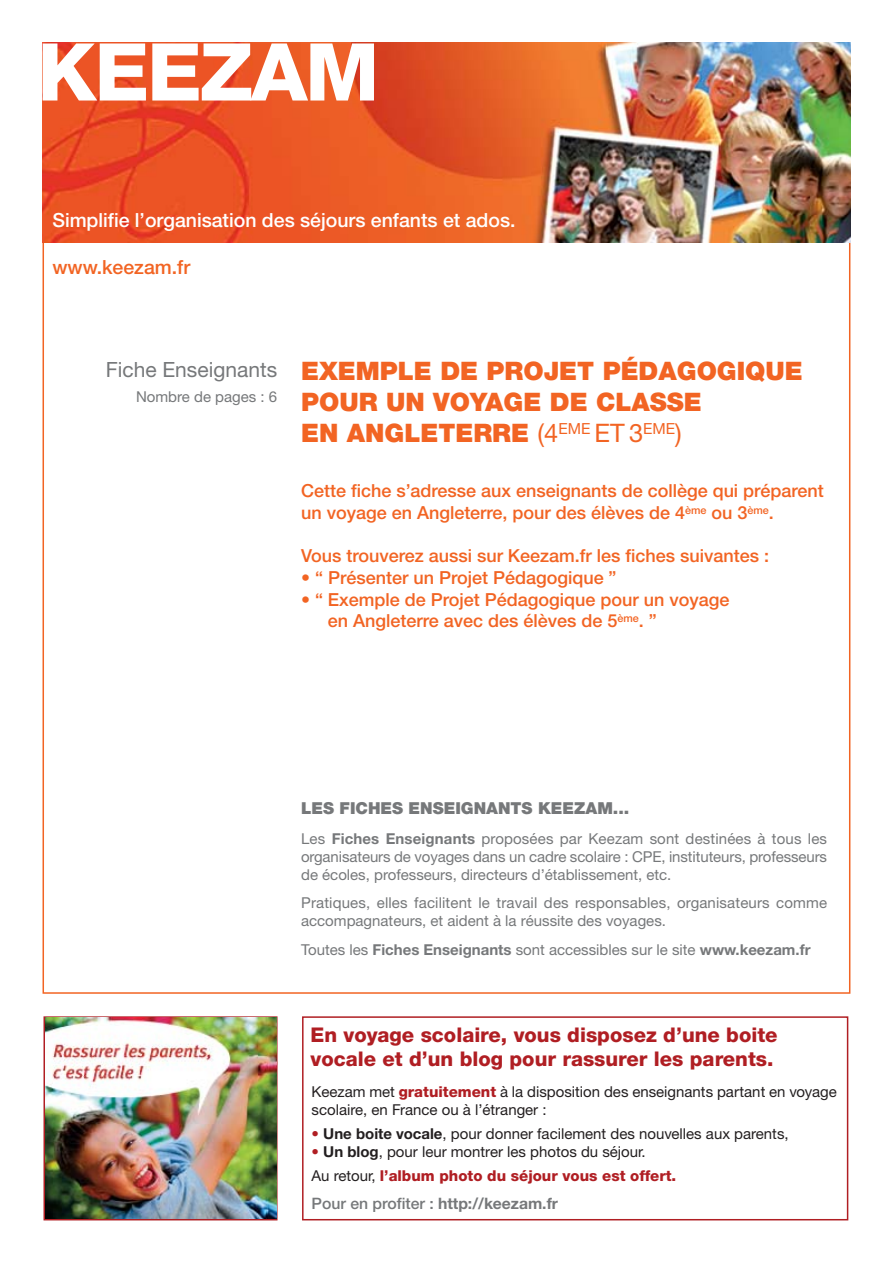
<style>
.page{position:relative;width:893px;height:1263px;background:#fff}
.page>*{position:absolute;margin:0;border:0;box-sizing:border-box;transform-origin:0 0}
.t1{font:800 79.8px "Helvetica Neue";letter-spacing:-.025em;color:#fff}
.t2{font:900 25.5px/30.6px "Helvetica Neue";color:#f26423}
.t3{font:21px "Helvetica Neue";color:#76787a}
.t4{font:800 20.25px/24.3px "Helvetica Neue";color:#b01e23}
.t5{font:500 19.5px "Helvetica Neue";color:#fff}
.t6{font:500 19.5px "Helvetica Neue";color:#f26423}
.t7{font:500 18px/21.6px "Helvetica Neue";color:#f26423}
.t8{font:900 16.5px "Helvetica Neue";color:#76787a}
.t9{font:700 15.75px "Helvetica Neue CE";color:#76787a}
.t10{font:15px/18px "Helvetica Neue";color:#76787a;text-align:justify}
.t11{font:15px/18px "Helvetica Neue CE";color:#231f20}
.s1{font-weight:400}
.s2{font-weight:700}
.s3{font-weight:800;color:#b01e23}
.s4{color:#b01e23}
.s5{font-weight:500}
</style>
<div class="page">
<img style="left:43px;top:43px;width:807px;height:199px">
<svg style="left:43px;top:1016px;width:806px;height:205px"></svg>
<img style="left:45px;top:1018px;width:231px;height:201px">
<h1 class="t1" style="left:38px;top:44px;width:343px">KEEZAM</h1>
<h3 class="t5" style="left:52px;top:213px;width:465px">Simplifie l’organisation des séjours enfants et ados.</h3>
<h3 class="t6" style="left:52px;top:260px;width:139px">www.keezam.fr</h3>
<h3 class="t3" style="left:106px;top:362px;width:173px">Fiche Enseignants</h3>
<p class="t10" style="left:136px;top:389px;width:143px">Nombre de pages : 6</p>
<h2 class="t2" style="left:301px;top:358px;width:503px">EXEMPLE DE PROJET PÉDAGOGIQUE<br>POUR UN VOYAGE DE CLASSE<br>EN ANGLETERRE <span class="s1">(4</span><sup>EME</sup> <span class="s1">ET 3</span><sup>EME</sup><span class="s1">)</span></h2>
<p class="t7" style="left:301px;top:482px;width:524px">Cette fiche s’adresse aux enseignants de collège qui préparent un voyage en Angleterre, pour des élèves de 4<sup>ème</sup> ou 3<sup>ème</sup>.</p>
<p class="t7" style="left:301px;top:547px;width:469px">Vous trouverez aussi sur Keezam.fr les fiches suivantes :</p>
<p class="t7" style="left:301px;top:568px;width:317px">• “ Présenter un Projet Pédagogique ”</p>
<p class="t7" style="left:328px;top:590px;width:403px;text-indent:-27px">• “ Exemple de Projet Pédagogique pour un voyage en Angleterre avec des élèves de 5<sup>ème</sup>. ”</p>
<p class="t8" style="left:301px;top:802px;width:330px">LES FICHES ENSEIGNANTS KEEZAM...</p>
<p class="t10" style="left:301px;top:831px;width:527px">Les <span class="s2">Fiches Enseignants</span> proposées par Keezam sont destinées à tous les organisateurs de voyages dans un cadre scolaire : CPE, instituteurs, professeurs de écoles, professeurs, directeurs d’établissement, etc.</p>
<p class="t10" style="left:301px;top:895px;width:527px">Pratiques, elles facilitent le travail des responsables, organisateurs comme accompagnateurs, et aident à la réussite des voyages.</p>
<p class="t10" style="left:301px;top:942px;width:511px">Toutes les <span class="s2">Fiches Enseignants</span> sont accessibles sur le site <span class="s2">www.keezam.fr</span></p>
<h3 class="t4" style="left:311px;top:1024px;width:469px">En voyage scolaire, vous disposez d’une boite vocale et d’un blog pour rassurer les parents.</h3>
<p class="t11" style="left:312px;top:1084px;width:527px">Keezam met <span class="s3">gratuitement</span> à la disposition des enseignants partant en voyage scolaire, en France ou à l’étranger :</p>
<p class="t11" style="left:312px;top:1126px;width:479px"><span class="s4">•</span> <span class="s2">Une boite vocale</span>, pour donner facilement des nouvelles aux parents,</p>
<p class="t11" style="left:312px;top:1141px;width:366px;line-height:24px"><span class="s4">•</span> <span class="s2">Un blog</span>, pour leur montrer les photos du séjour.<br>Au retour, <span class="s3">l’album photo du séjour vous est offert.</span></p>
<p class="t9" style="left:312px;top:1197px;width:248px"><span class="s5">Pour en profiter :</span> http://keezam.fr</p>
</div>
